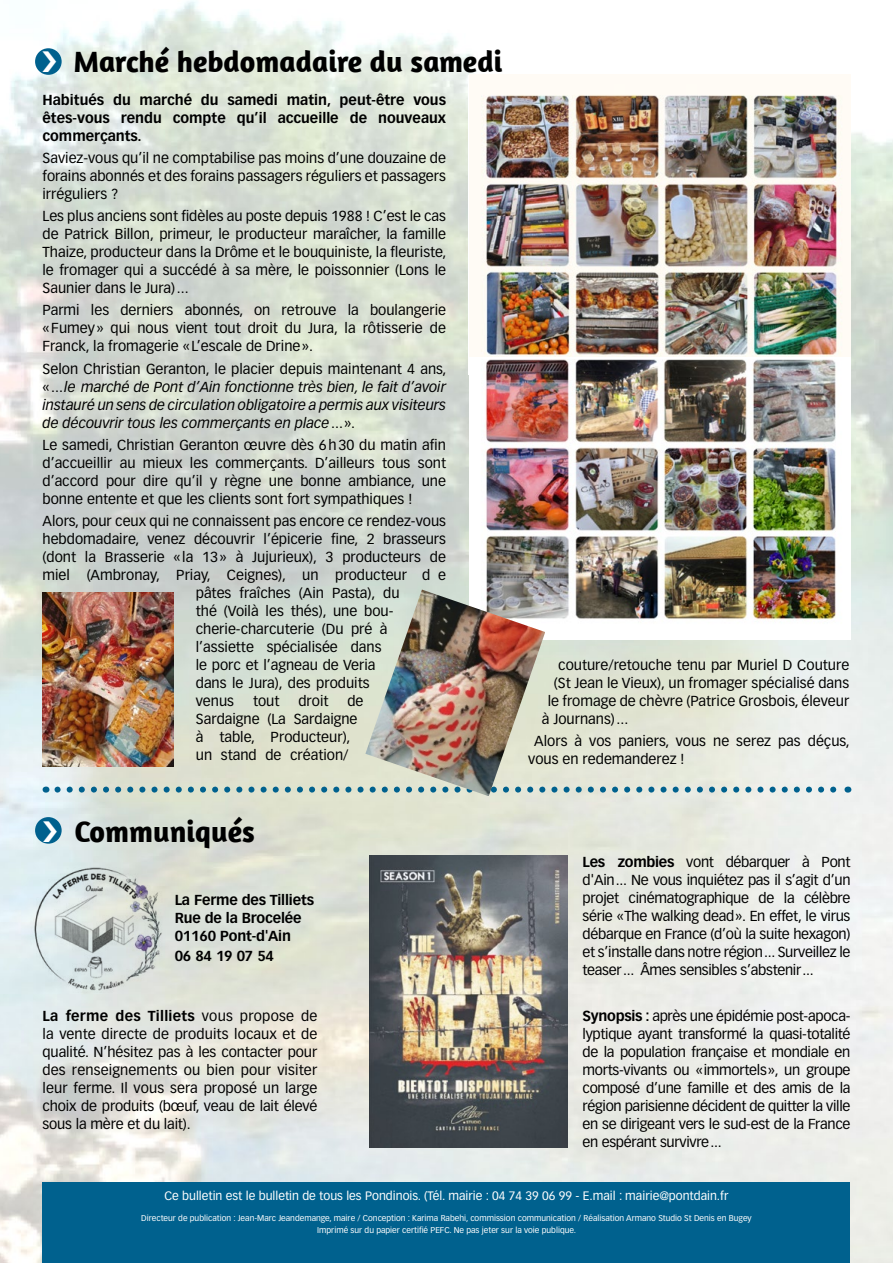
<style>
.page{position:relative;width:893px;height:1263px;background:#fff}
.page>*{position:absolute;margin:0;border:0;box-sizing:border-box;transform-origin:0 0}
.t1{font:700 30px "Amaranth";color:#000}
.t2{font:14.25px/18px "Vectora LT Std";color:#000;text-align:justify}
.t3{font:italic 14.25px/18px "Vectora LT Std";color:#000;text-align:justify}
.t4{font:700 14.25px/18px "Vectora LT Std";color:#000}
.t5{font:12px "Vectora LT Std";color:#fff}
.t6{font:8.25px/12px "Vectora LT Std";color:#fff;text-align:center}
.s1{font-style:normal}
.s2{font-weight:700}
</style>
<div class="page">
<img style="left:0;top:0;width:893px;height:1263px">
<div style="left:43px;top:1182px;width:807px;height:81px;background:#00618e"></div>
<img style="left:470px;top:75px;width:380px;height:283px">
<img style="left:470px;top:358px;width:380px;height:281px">
<img style="left:30px;top:861px;width:135px;height:131px">
<img style="left:369px;top:855px;width:198px;height:292px">
<div style="left:35px;top:817px;width:27px;height:27px;background:#00618e;border-radius:50%"></div>
<svg style="left:57px;top:786px;width:784px;height:6px;background:#90b6bd"></svg>
<div style="left:35px;top:48px;width:27px;height:27px;background:#00618e;border-radius:50%"></div>
<img style="left:365px;top:589px;width:180px;height:207px">
<img style="left:43px;top:593px;width:130px;height:173px">
<h1 class="t1" style="left:74px;top:43px;width:430px">Marché hebdomadaire du samedi</h1>
<p class="t4" style="left:43px;top:91px;width:405px;text-align:justify">Habitués du marché du samedi matin, peut-être vous êtes-vous rendu compte qu’il accueille de nouveaux commerçants.</p>
<p class="t2" style="left:43px;top:149px;width:405px">Saviez-vous qu’il ne comptabilise pas moins d’une douzaine de forains abonnés et des forains passagers réguliers et passagers irréguliers ?</p>
<p class="t2" style="left:43px;top:207px;width:406px">Les plus anciens sont fidèles au poste depuis 1988 ! C’est le cas de Patrick Billon, primeur, le producteur maraîcher, la famille Thaize, producteur dans la Drôme et le bouquiniste, la fleuriste, le fromager qui a succédé à sa mère, le poissonnier (Lons le Saunier dans le Jura)...</p>
<p class="t2" style="left:43px;top:301px;width:405px">Parmi les derniers abonnés, on retrouve la boulangerie «Fumey» qui nous vient tout droit du Jura, la rôtisserie de Franck, la fromagerie « L’escale de Drine».</p>
<p class="t3" style="left:43px;top:360px;width:406px"><span class="s1">Selon Christian Geranton, le placier depuis maintenant 4 ans, « ...</span>le marché de Pont d’Ain fonctionne très bien, le fait d’avoir instauré un sens de circulation obligatoire a permis aux visiteurs de découvrir tous les commerçants en place<span class="s1">...».</span></p>
<p class="t2" style="left:43px;top:436px;width:405px">Le samedi, Christian Geranton œuvre dès 6h30 du matin afin d’accueillir au mieux les commerçants. D’ailleurs tous sont d’accord pour dire qu’il y règne une bonne ambiance, une bonne entente et que les clients sont fort sympathiques !</p>
<p class="t2" style="left:43px;top:512px;width:405px">Alors, pour ceux qui ne connaissent pas encore ce rendez-vous</p>
<p class="t2" style="left:43px;top:530px;width:405px">hebdomadaire, venez découvrir l’épicerie fine, 2 brasseurs</p>
<p class="t2" style="left:43px;top:548px;width:405px">(dont la Brasserie « la 13» à Jujurieux), 3 producteurs de</p>
<p class="t2" style="left:43px;top:566px;width:405px">miel (Ambronay, Priay, Ceignes), un producteur d e</p>
<p class="t2" style="left:196px;top:584px;width:205px">pâtes fraîches (Ain Pasta), du</p>
<p class="t2" style="left:196px;top:602px;width:199px">thé (Voilà les thés), une bou-</p>
<p class="t2" style="left:196px;top:620px;width:193px">cherie-charcuterie (Du pré à</p>
<p class="t2" style="left:196px;top:638px;width:187px">l’assiette spécialisée dans</p>
<p class="t2" style="left:196px;top:656px;width:181px">le porc et l’agneau de Veria</p>
<p class="t2" style="left:196px;top:674px;width:175px">dans le Jura), des produits</p>
<p class="t2" style="left:196px;top:692px;width:40px">venus</p>
<p class="t2" style="left:253px;top:692px;width:28px">tout</p>
<p class="t2" style="left:298px;top:692px;width:32px">droit</p>
<p class="t2" style="left:196px;top:692px;width:169px;text-align:left;text-indent:152px">de<br>Sardaigne (La Sardaigne à table, Producteur), un stand de création/</p>
<h1 class="t1" style="left:74px;top:812px;width:182px">Communiqués</h1>
<p class="t4" style="left:175px;top:890px;width:141px">La Ferme des Tilliets<br>Rue de la Brocelée<br>01160 Pont-d'Ain</p>
<p class="t4" style="left:175px;top:947px;width:101px">06 84 19 07 54</p>
<p class="t2" style="left:43px;top:1007px;width:276px"><span class="s2">La ferme des Tilliets</span> vous propose de la vente directe de produits locaux et de qualité. N’hésitez pas à les contacter pour des renseignements ou bien pour visiter leur ferme. Il vous sera proposé un large choix de produits (bœuf, veau de lait élevé sous la mère et du lait).</p>
<p class="t2" style="left:558px;top:656px;width:292px">couture/retouche tenu par Muriel D Couture</p>
<p class="t2" style="left:554px;top:674px;width:297px">(St Jean le Vieux), un fromager spécialisé dans</p>
<p class="t2" style="left:548px;top:692px;width:303px">le fromage de chèvre (Patrice Grosbois, éleveur</p>
<p class="t2" style="left:542px;top:710px;width:88px">à Journans)...</p>
<p class="t2" style="left:528px;top:732px;width:323px;text-indent:6px">Alors à vos paniers, vous ne serez pas déçus, vous en redemanderez !</p>
<p class="t2" style="left:583px;top:852px;width:269px"><span class="s2">Les zombies</span> vont débarquer à Pont d'Ain... Ne vous inquiétez pas il s’agit d’un projet cinématographique de la célèbre série «The walking dead». En effet, le virus débarque en France (d’où la suite hexagon) et s’installe dans notre région... Surveillez le teaser... Âmes sensibles s’abstenir...</p>
<p class="t2" style="left:583px;top:1007px;width:269px"><span class="s2">Synopsis :</span> après une épidémie post-apoca&shy;lyptique ayant transformé la quasi-totalité de la population française et mondiale en morts-vivants ou «immortels», un groupe composé d’une famille et des amis de la région parisienne décident de quitter la ville en se dirigeant vers le sud-est de la France en espérant survivre...</p>
<p class="t5" style="left:164px;top:1188px;width:565px">Ce bulletin est le bulletin de tous les Pondinois. (Tél. mairie : 04 74 39 06 99 - E.mail : mairie@pontdain.fr</p>
<p class="t6" style="left:141px;top:1211px;width:612px">Directeur de publication : Jean-Marc Jeandemange, maire / Conception : Karima Rabehi, commission communication / Réalisation Armano Studio St Denis en Bugey<br>Imprimé sur du papier certifié PEFC. Ne pas jeter sur la voie publique.</p>
</div>
